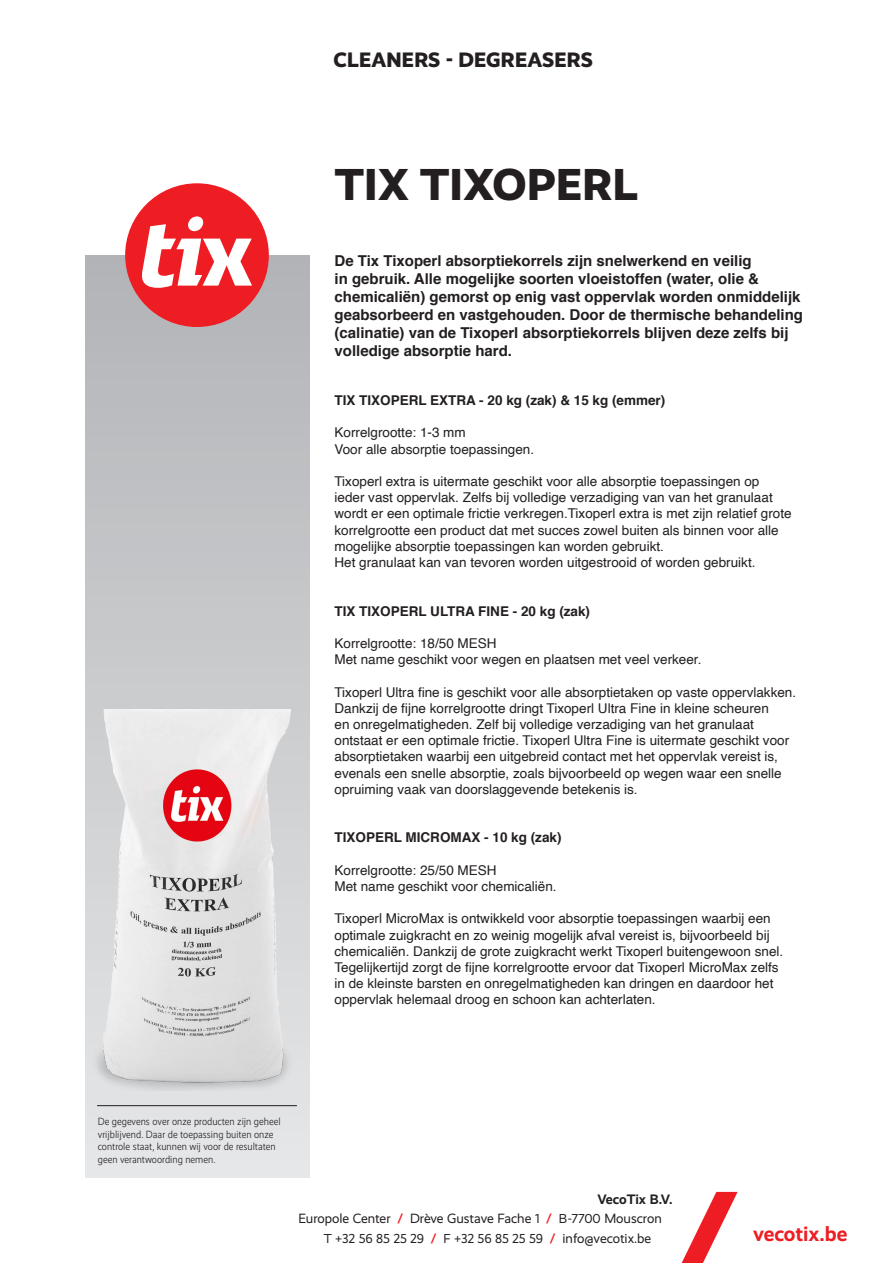
<style>
.page{position:relative;width:893px;height:1263px;background:#fff}
.page>*{position:absolute;margin:0;border:0;box-sizing:border-box;transform-origin:0 0}
._02_NAAM_PRODUCT{font:800 45px "Realist";letter-spacing:.01em;color:#231f20}
._01_PRODUCTGROEP{font:800 21px "Realist";letter-spacing:.01em;color:#231f20}
.t1{font:700 21px "Realist";color:#ee1d23}
._03_INLEIDING_PRODUC{font:700 15px/18px "Helvetica";color:#231f20}
.t2{font:700 13.8px "Realist";letter-spacing:-.005em;color:#231f20}
._05_BODYTEKST{font:13.5px/16.2px "Helvetica";color:#231f20}
._05_BODYTEKST-2{font:700 13.5px "Helvetica";color:#231f20}
.t3{font:13.5px "Realist";color:#231f20}
.t4{font:13.05px "Realist";letter-spacing:-.005em;color:#231f20}
.t5{font:300 10.5px/12.6px "Realist Narrow";color:#231f20}
.s1{font-weight:700;font-size:12px;color:#ee1d23}
.s2{font-size:13.05px}
.s3{font-size:13.5px}
</style>
<div class="page">
<div style="left:85px;top:255px;width:224px;height:923px;background:linear-gradient(to bottom,#b2b3b6,#e6e7e9)"></div>
<svg style="left:681px;top:1192px;width:57px;height:71px"></svg>
<hr style="left:97px;top:1105px;width:200px;height:1px;background:#231f20">
<div style="left:125px;top:183px;width:144px;height:144px;background:#ee1d23;border-radius:50%"></div>
<svg style="left:142px;top:216px;width:110px;height:72px"></svg>
<img style="left:85px;top:695px;width:221px;height:409px">
<img style="left:87px;top:709px;width:220px;height:381px">
<p class="_01_PRODUCTGROEP" style="left:334px;top:48px;width:261px">CLEANERS - DEGREASERS</p>
<p class="_02_NAAM_PRODUCT" style="left:335px;top:158px;width:305px">TIX TIXOPERL</p>
<p class="_03_INLEIDING_PRODUC" style="left:334px;top:252px;width:470px">De Tix Tixoperl absorptiekorrels zijn snelwerkend en veilig<br>in gebruik. Alle mogelijke soorten vloeistoffen (water, olie &amp; chemicaliën) gemorst op enig vast oppervlak worden onmiddelijk geabsorbeerd en vastgehouden. Door de thermische behandeling (calinatie) van de Tixoperl absorptiekorrels blijven deze zelfs bij volledige absorptie hard.</p>
<p class="_05_BODYTEKST-2" style="left:334px;top:389px;width:332px">TIX TIXOPERL EXTRA - 20 kg (zak) &amp; 15 kg (emmer)</p>
<p class="_05_BODYTEKST" style="left:334px;top:425px;width:201px">Korrelgrootte: 1-3 mm<br>Voor alle absorptie toepassingen.</p>
<p class="_05_BODYTEKST" style="left:334px;top:474px;width:459px">Tixoperl extra is uitermate geschikt voor alle absorptie toepassingen op ieder vast oppervlak. Zelfs bij volledige verzadiging van van het granulaat wordt er een optimale frictie verkregen.Tixoperl extra is met zijn relatief grote korrelgrootte een product dat met succes zowel buiten als binnen voor alle mogelijke absorptie toepassingen kan worden gebruikt.</p>
<p class="_05_BODYTEKST" style="left:334px;top:555px;width:422px">Het granulaat kan van tevoren worden uitgestrooid of worden gebruikt.</p>
<p class="_05_BODYTEKST-2" style="left:334px;top:600px;width:257px">TIX TIXOPERL ULTRA FINE - 20 kg (zak)</p>
<p class="_05_BODYTEKST" style="left:334px;top:636px;width:368px">Korrelgrootte: 18/50 MESH<br>Met name geschikt voor wegen en plaatsen met veel verkeer.</p>
<p class="_05_BODYTEKST" style="left:334px;top:684px;width:463px">Tixoperl Ultra fine is geschikt voor alle absorptietaken op vaste oppervlakken.<br>Dankzij de fijne korrelgrootte dringt Tixoperl Ultra Fine in kleine scheuren<br>en onregelmatigheden. Zelf bij volledige verzadiging van het granulaat ontstaat er een optimale frictie. Tixoperl Ultra Fine is uitermate geschikt voor absorptietaken waarbij een uitgebreid contact met het oppervlak vereist is, evenals een snelle absorptie, zoals bijvoorbeeld op wegen waar een snelle opruiming vaak van doorslaggevende betekenis is.</p>
<p class="_05_BODYTEKST-2" style="left:334px;top:827px;width:229px">TIXOPERL MICROMAX - 10 kg (zak)</p>
<p class="_05_BODYTEKST" style="left:334px;top:862px;width:164px">Korrelgrootte: 25/50 MESH</p>
<p class="_05_BODYTEKST" style="left:334px;top:879px;width:224px">Met name geschikt voor chemicaliën.</p>
<p class="_05_BODYTEKST" style="left:334px;top:911px;width:450px">Tixoperl MicroMax is ontwikkeld voor absorptie toepassingen waarbij een optimale zuigkracht en zo weinig mogelijk afval vereist is, bijvoorbeeld bij chemicaliën. Dankzij de grote zuigkracht werkt Tixoperl buitengewoon snel.<br>Tegelijkertijd zorgt de fijne korrelgrootte ervoor dat Tixoperl MicroMax zelfs in de kleinste barsten en onregelmatigheden kan dringen en daardoor het oppervlak helemaal droog en schoon kan achterlaten.</p>
<p class="t5" style="left:98px;top:1115px;width:184px">De gegevens over onze producten zijn geheel vrijblijvend. Daar de toepassing buiten onze controle staat, kunnen wij voor de resultaten geen verantwoording nemen.</p>
<p class="t2" style="left:597px;top:1191px;width:77px">VecoTix B.V.</p>
<p class="t3" style="left:299px;top:1211px;width:365px">Europole Center <span class="s1">/</span> Drève Gustave Fache <span class="s2">1</span> <span class="s1">/</span> <span class="s2">B-7700</span> Mouscron</p>
<p class="t4" style="left:324px;top:1231px;width:329px">T +32 56 85 25 29 <span class="s1">/</span> F +32 56 85 25 59 <span class="s1">/</span> <span class="s3">info@vecotix.be</span></p>
<h2 class="t1" style="left:753px;top:1221px;width:96px">vecotix.be</h2>
</div>
